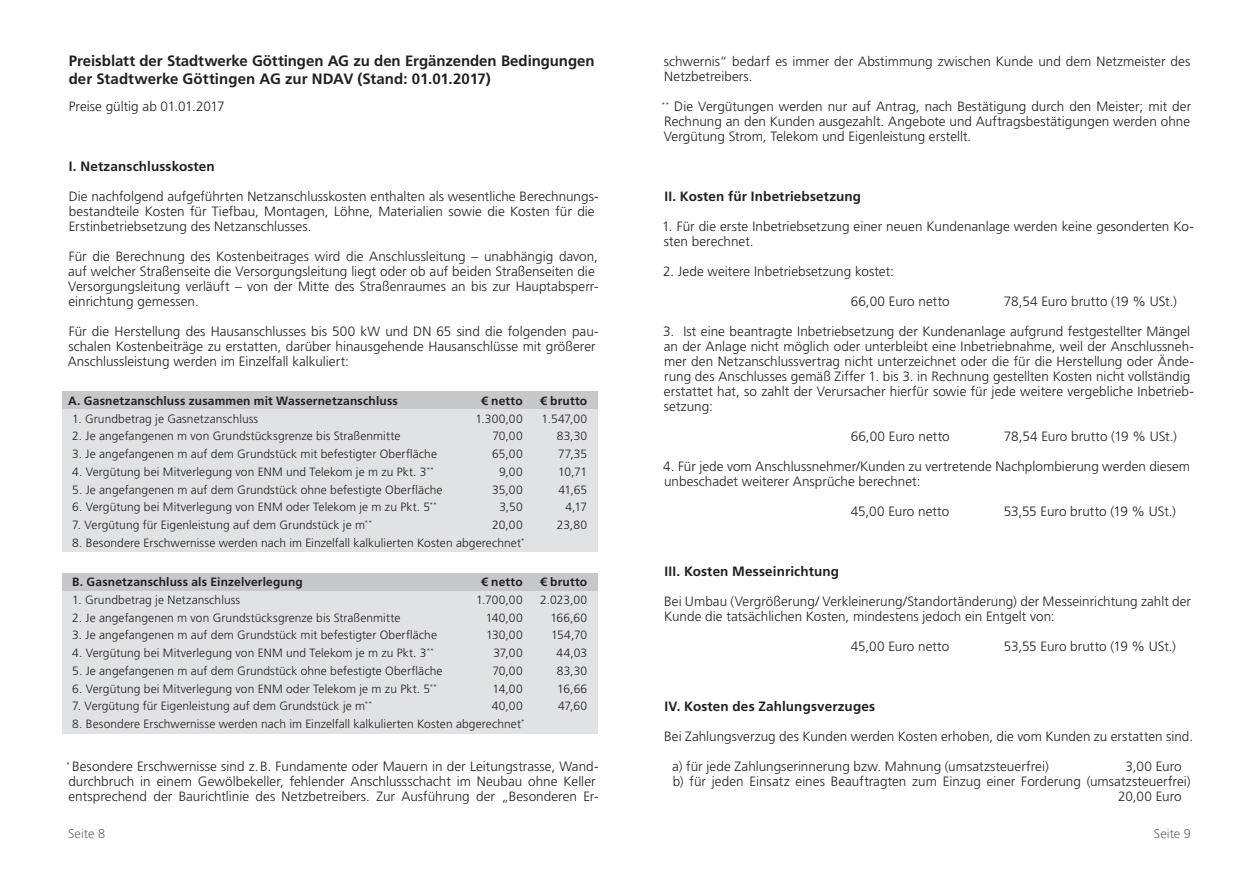
<style>
.page{position:relative;width:1259px;height:893px;background:#fff}
.page>*{position:absolute;margin:0;border:0;box-sizing:border-box;transform-origin:0 0}
.t1{font:700 15px/18px "Frutiger LT";letter-spacing:-.005em;color:#231f20}
.t2{font:300 13.5px/15px "Frutiger LT";letter-spacing:.005em;color:#231f20}
.t3{font:700 13.5px "Frutiger LT";letter-spacing:.01em;color:#231f20}
.t4{font:300 12.75px "Frutiger LT";letter-spacing:.005em;color:#69696c}
.t5{font:300 12px "Frutiger LT";letter-spacing:.005em;color:#231f20}
.t6{font:700 12px "Frutiger LT";letter-spacing:.015em;color:#231f20}
</style>
<div class="page">
<div style="left:62px;top:573px;width:535px;height:18px;background:#c7c8ca"></div>
<div style="left:62px;top:591px;width:535px;height:143px;background:#e1e2e4"></div>
<div style="left:62px;top:391px;width:535px;height:18px;background:#c7c8ca"></div>
<div style="left:62px;top:409px;width:535px;height:143px;background:#e1e2e4"></div>
<p class="t1" style="left:69px;top:52px;width:527px">Preisblatt der Stadtwerke Göttingen AG zu den Ergänzenden Bedingungen der Stadtwerke Göttingen AG zur NDAV (Stand: 01.01.2017)</p>
<p class="t2" style="left:69px;top:99px;width:157px">Preise gültig ab 01.01.2017</p>
<p class="t3" style="left:69px;top:158px;width:147px">I. Netzanschlusskosten</p>
<p class="t2" style="left:69px;top:189px;width:531px">Die nachfolgend aufgeführten Netzanschlusskosten enthalten als wesentliche Berechnungs&shy;bestandteile Kosten für Tiefbau, Montagen, Löhne, Materialien sowie die Kosten für die<br>Erstinbetriebsetzung des Netzanschlusses.</p>
<p class="t2" style="left:68px;top:249px;width:532px">Für die Berechnung des Kostenbeitrages wird die Anschlussleitung – unabhängig davon, auf welcher Straßenseite die Versorgungsleitung liegt oder ob auf beiden Straßenseiten die Versorgungsleitung verläuft – von der Mitte des Straßenraumes an bis zur Hauptabsperr&shy;einrichtung gemessen.</p>
<p class="t2" style="left:68px;top:324px;width:532px">Für die Herstellung des Hausanschlusses bis 500 kW und DN 65 sind die folgenden pau&shy;schalen Kostenbeiträge zu erstatten, darüber hinausgehende Hausanschlüsse mit größerer<br>Anschlussleistung werden im Einzelfall kalkuliert:</p>
<p class="t6" style="left:68px;top:394px;width:331px">A. Gasnetzanschluss zusammen mit Wassernetzanschluss</p>
<p class="t6" style="left:481px;top:394px;width:43px">€ netto</p>
<p class="t6" style="left:540px;top:394px;width:48px">€ brutto</p>
<p class="t5" style="left:72px;top:412px;width:187px">1. Grundbetrag je Gasnetzanschluss</p>
<p class="t5" style="left:475px;top:412px;width:49px">1.300,00</p>
<p class="t5" style="left:541px;top:412px;width:47px">1.547,00</p>
<p class="t5" style="left:72px;top:429px;width:329px">2. Je angefangenen m von Grundstücksgrenze bis Straßenmitte</p>
<p class="t5" style="left:492px;top:429px;width:32px">70,00</p>
<p class="t5" style="left:557px;top:429px;width:32px">83,30</p>
<p class="t5" style="left:72px;top:447px;width:366px">3. Je angefangenen m auf dem Grundstück mit befestigter Oberfläche</p>
<p class="t5" style="left:492px;top:447px;width:32px">65,00</p>
<p class="t5" style="left:558px;top:447px;width:31px">77,35</p>
<p class="t5" style="left:72px;top:465px;width:363px">4. Vergütung bei Mitverlegung von ENM und Telekom je m zu Pkt. 3<sup>**</sup></p>
<p class="t5" style="left:499px;top:465px;width:25px">9,00</p>
<p class="t5" style="left:558px;top:465px;width:30px">10,71</p>
<p class="t5" style="left:72px;top:483px;width:372px">5. Je angefangenen m auf dem Grundstück ohne befestigte Oberfläche</p>
<p class="t5" style="left:492px;top:483px;width:32px">35,00</p>
<p class="t5" style="left:558px;top:483px;width:30px">41,65</p>
<p class="t5" style="left:72px;top:500px;width:366px">6. Vergütung bei Mitverlegung von ENM oder Telekom je m zu Pkt. 5<sup>**</sup></p>
<p class="t5" style="left:499px;top:500px;width:25px">3,50</p>
<p class="t5" style="left:565px;top:500px;width:23px">4,17</p>
<p class="t5" style="left:72px;top:518px;width:301px">7. Vergütung für Eigenleistung auf dem Grundstück je m<sup>**</sup></p>
<p class="t5" style="left:492px;top:518px;width:32px">20,00</p>
<p class="t5" style="left:556px;top:518px;width:32px">23,80</p>
<p class="t5" style="left:72px;top:536px;width:454px">8. Besondere Erschwernisse werden nach im Einzelfall kalkulierten Kosten abgerechnet<sup>*</sup></p>
<p class="t6" style="left:72px;top:575px;width:232px">B. Gasnetzanschluss als Einzelverlegung</p>
<p class="t6" style="left:481px;top:575px;width:43px">€ netto</p>
<p class="t6" style="left:540px;top:575px;width:48px">€ brutto</p>
<p class="t5" style="left:72px;top:593px;width:169px">1. Grundbetrag je Netzanschluss</p>
<p class="t5" style="left:476px;top:593px;width:48px">1.700,00</p>
<p class="t5" style="left:540px;top:593px;width:48px">2.023,00</p>
<p class="t5" style="left:72px;top:611px;width:329px">2. Je angefangenen m von Grundstücksgrenze bis Straßenmitte</p>
<p class="t5" style="left:486px;top:611px;width:38px">140,00</p>
<p class="t5" style="left:550px;top:611px;width:38px">166,60</p>
<p class="t5" style="left:72px;top:628px;width:366px">3. Je angefangenen m auf dem Grundstück mit befestigter Oberfläche</p>
<p class="t5" style="left:486px;top:628px;width:38px">130,00</p>
<p class="t5" style="left:551px;top:628px;width:38px">154,70</p>
<p class="t5" style="left:72px;top:646px;width:363px">4. Vergütung bei Mitverlegung von ENM und Telekom je m zu Pkt. 3<sup>**</sup></p>
<p class="t5" style="left:493px;top:646px;width:31px">37,00</p>
<p class="t5" style="left:556px;top:646px;width:32px">44,03</p>
<p class="t5" style="left:72px;top:664px;width:372px">5. Je angefangenen m auf dem Grundstück ohne befestigte Oberfläche</p>
<p class="t5" style="left:492px;top:664px;width:32px">70,00</p>
<p class="t5" style="left:557px;top:664px;width:32px">83,30</p>
<p class="t5" style="left:72px;top:682px;width:366px">6. Vergütung bei Mitverlegung von ENM oder Telekom je m zu Pkt. 5<sup>**</sup></p>
<p class="t5" style="left:492px;top:682px;width:32px">14,00</p>
<p class="t5" style="left:557px;top:682px;width:31px">16,66</p>
<p class="t5" style="left:72px;top:699px;width:301px">7. Vergütung für Eigenleistung auf dem Grundstück je m<sup>**</sup></p>
<p class="t5" style="left:492px;top:699px;width:32px">40,00</p>
<p class="t5" style="left:558px;top:699px;width:31px">47,60</p>
<p class="t5" style="left:72px;top:717px;width:454px">8. Besondere Erschwernisse werden nach im Einzelfall kalkulierten Kosten abgerechnet<sup>*</sup></p>
<p class="t2" style="left:66px;top:759px;width:534px"><sup>*</sup> Besondere Erschwernisse sind z.B. Fundamente oder Mauern in der Leitungstrasse, Wand&shy;durchbruch in einem Gewölbekeller, fehlender Anschlussschacht im Neubau ohne Keller entsprechend der Baurichtlinie des Netzbetreibers. Zur Ausführung der „Besonderen Er-</p>
<p class="t2" style="left:664px;top:54px;width:528px">schwernis“ bedarf es immer der Abstimmung zwischen Kunde und dem Netzmeister des<br>Netzbetreibers.</p>
<p class="t2" style="left:661px;top:99px;width:531px;text-align:justify"><sup>**</sup> Die Vergütungen werden nur auf Antrag, nach Bestätigung durch den Meister; mit der Rechnung an den Kunden ausgezahlt. Angebote und Auftragsbestätigungen werden ohne Vergütung Strom, Telekom und Eigenleistung erstellt.</p>
<p class="t3" style="left:664px;top:188px;width:198px">II. Kosten für Inbetriebsetzung</p>
<p class="t2" style="left:662px;top:219px;width:533px">1. Für die erste Inbetriebsetzung einer neuen Kundenanlage werden keine gesonderten Ko&shy;sten berechnet.</p>
<p class="t2" style="left:663px;top:264px;width:232px">2. Jede weitere Inbetriebsetzung kostet:</p>
<p class="t2" style="left:850px;top:294px;width:100px">66,00 Euro netto</p>
<p class="t2" style="left:1003px;top:294px;width:174px">78,54 Euro brutto (19 % USt.)</p>
<p class="t2" style="left:663px;top:324px;width:532px">3. Ist eine beantragte Inbetriebsetzung der Kundenanlage aufgrund festgestellter Mängel an der Anlage nicht möglich oder unterbleibt eine Inbetriebnahme, weil der Anschlussneh&shy;mer den Netzanschlussvertrag nicht unterzeichnet oder die für die Herstellung oder Ände&shy;rung des Anschlusses gemäß Ziffer 1. bis 3. in Rechnung gestellten Kosten nicht vollständig erstattet hat, so zahlt der Verursacher hierfür sowie für jede weitere vergebliche Inbetrieb&shy;setzung:</p>
<p class="t2" style="left:850px;top:429px;width:100px">66,00 Euro netto</p>
<p class="t2" style="left:1003px;top:429px;width:174px">78,54 Euro brutto (19 % USt.)</p>
<p class="t2" style="left:663px;top:459px;width:528px">4. Für jede vom Anschlussnehmer/Kunden zu vertretende Nachplombierung werden diesem unbeschadet weiterer Ansprüche berechnet:</p>
<p class="t2" style="left:850px;top:504px;width:100px">45,00 Euro netto</p>
<p class="t2" style="left:1003px;top:504px;width:174px">53,55 Euro brutto (19 % USt.)</p>
<p class="t3" style="left:664px;top:563px;width:176px">III. Kosten Messeinrichtung</p>
<p class="t2" style="left:664px;top:594px;width:528px">Bei Umbau (Vergrößerung/ Verkleinerung/Standortänderung) der Messeinrichtung zahlt der<br>Kunde die tatsächlichen Kosten, mindestens jedoch ein Entgelt von:</p>
<p class="t2" style="left:850px;top:639px;width:100px">45,00 Euro netto</p>
<p class="t2" style="left:1003px;top:639px;width:174px">53,55 Euro brutto (19 % USt.)</p>
<p class="t3" style="left:664px;top:698px;width:212px">IV. Kosten des Zahlungsverzuges</p>
<p class="t2" style="left:664px;top:729px;width:530px">Bei Zahlungsverzug des Kunden werden Kosten erhoben, die vom Kunden zu erstatten sind.</p>
<p class="t2" style="left:672px;top:759px;width:378px">a) für jede Zahlungserinnerung bzw. Mahnung (umsatzsteuerfrei)</p>
<p class="t2" style="left:1125px;top:759px;width:58px">3,00 Euro</p>
<p class="t2" style="left:673px;top:774px;width:519px">b) für jeden Einsatz eines Beauftragten zum Einzug einer Forderung (umsatzsteuerfrei)</p>
<p class="t2" style="left:1118px;top:789px;width:65px">20,00 Euro</p>
<p class="t4" style="left:68px;top:826px;width:39px">Seite 8</p>
<p class="t4" style="left:1153px;top:826px;width:39px">Seite 9</p>
</div>
